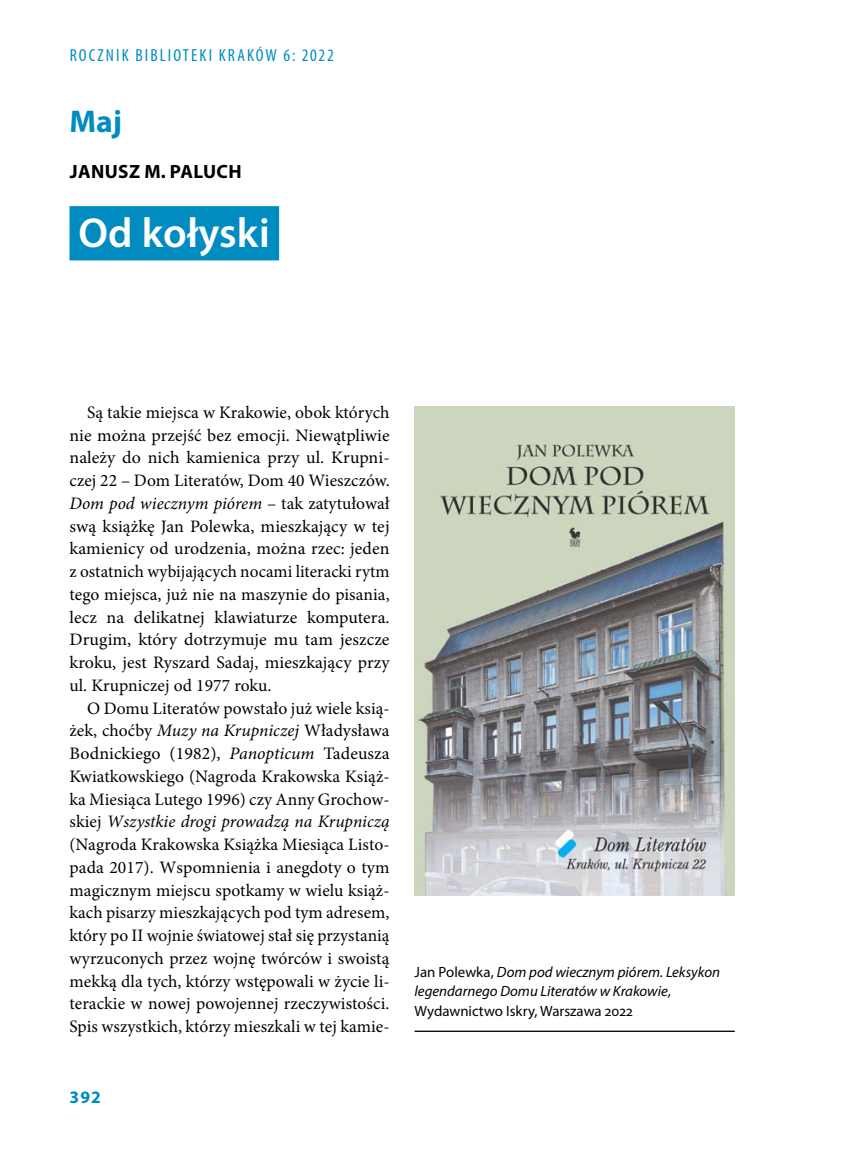
<style>
.page{position:relative;width:844px;height:1166px;background:#fff}
.page>*{position:absolute;margin:0;border:0;box-sizing:border-box;transform-origin:0 0}
.t1{font:600 42px "Myriad Pro";letter-spacing:.005em;color:#fff}
.t2{font:700 31.5px "Myriad Pro";color:#008cc1}
.t3{font:700 19.25px "Myriad Pro";letter-spacing:.02em;color:#000}
.t4{font:17.5px/22.8px "Minion Pro";letter-spacing:.005em;color:#000;text-align:justify}
.t5{font:condensed 17.5px "Myriad Pro";letter-spacing:.12em;color:#008cc1}
.t6{font:700 17.5px "Myriad Pro";color:#008cc1}
.t7{font:italic 14.88px/19.2px "Myriad Pro";color:#000}
.s1{font-style:italic}
.s2{font-style:normal}
</style>
<div class="page">
<div style="left:69px;top:206px;width:210px;height:54px;background:#008cc1"></div>
<img style="left:414px;top:406px;width:320px;height:489px">
<hr style="left:414px;top:1030px;width:320px;height:2px;background:#000">
<p class="t5" style="left:70px;top:49px;width:265px">ROCZNIK BIBLIOTEKI KRAKÓW 6: 2022</p>
<h2 class="t2" style="left:69px;top:110px;width:54px">Maj</h2>
<p class="t3" style="left:70px;top:164px;width:173px">JANUSZ M. PALUCH</p>
<h1 class="t1" style="left:78px;top:217px;width:193px">Od kołyski</h1>
<p class="t4" style="left:69px;top:402px;width:321px;text-indent:18px">Są takie miejsca w Krakowie, obok których nie można przejść bez emocji. Niewątpliwie należy do nich kamienica przy ul. Krupni&shy;czej 22 – Dom Literatów, Dom 40 Wieszczów.<br><span class="s1">Dom pod wiecznym piórem</span> – tak zatytułował swą książkę Jan Polewka, mieszkający w tej kamienicy od urodzenia, można rzec: jeden z ostatnich wybijających nocami literacki rytm tego miejsca, już nie na maszynie do pisania, lecz na delikatnej klawiaturze komputera.<br>Drugim, który dotrzymuje mu tam jeszcze kroku, jest Ryszard Sadaj, mieszkający przy ul. Krupniczej od 1977 roku.</p>
<p class="t4" style="left:69px;top:698px;width:322px;text-indent:18px">O Domu Literatów powstało już wiele ksią&shy;żek, choćby <span class="s1">Muzy na Krupniczej</span> Władysława Bodnickiego (1982), <span class="s1">Panopticum</span> Tadeusza Kwiatkowskiego (Nagroda Krakowska Książ&shy;ka Miesiąca Lutego 1996) czy Anny Grochow&shy;skiej <span class="s1">Wszystkie drogi prowadzą na Krupniczą </span>(Nagroda Krakowska Książka Miesiąca Listo&shy;pada 2017). Wspomnienia i anegdoty o tym magicznym miejscu spotkamy w wielu książ&shy;kach pisarzy mieszkających pod tym adresem, który po II wojnie światowej stał się przystanią wyrzuconych przez wojnę twórców i swoistą mekką dla tych, którzy wstępowali w życie li&shy;terackie w nowej powojennej rzeczywistości.<br>Spis wszystkich, którzy mieszkali w tej kamie-</p>
<p class="t6" style="left:69px;top:1090px;width:33px">392</p>
<p class="t7" style="left:414px;top:964px;width:307px"><span class="s2">Jan Polewka,</span> Dom pod wiecznym piórem. Leksykon legendarnego Domu Literatów w Krakowie<span class="s2">,<br>Wydawnictwo Iskry, Warszawa 2022</span></p>
</div>
